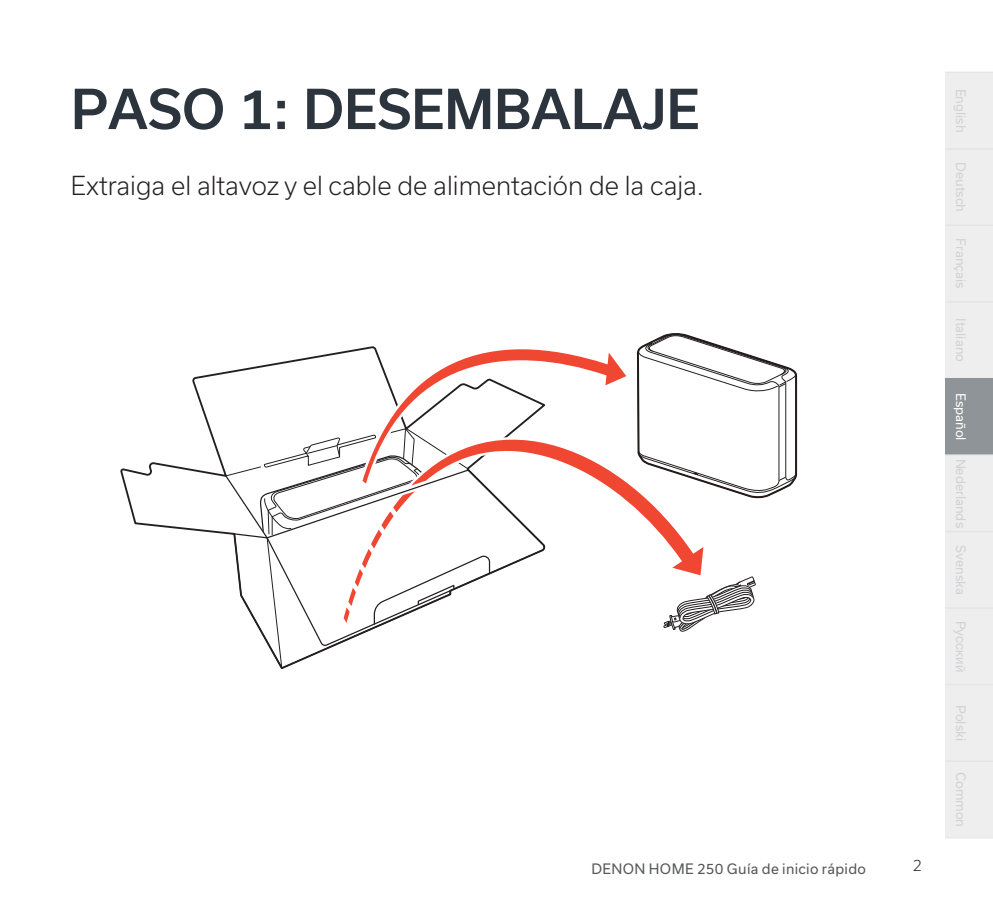
<style>
.page{position:relative;width:993px;height:908px;background:#fff}
.page>*{position:absolute;margin:0;border:0;box-sizing:border-box;transform-origin:0 0}
.t1{font:500 52.5px "Usual";color:#2c343d}
.t2{font:300 25px "Usual";color:#231f20}
.t3{font:300 15px "Usual";color:#231f20}
.t4{font:13.75px "Usual";letter-spacing:.025em;color:#57585a}
.t5{font:13.25px "Helvetica Neue LTW1 G";color:#d1d2d4}
.t6{font:12.5px "Usual";color:#d1d2d4}
.t7{font:12.5px "Usual";color:#fff}
</style>
<div class="page">
<div style="left:944px;top:378px;width:48px;height:77px;background:#8e9498"></div>
<svg style="left:944px;top:454px;width:48px;height:384px;background:#efeff0"></svg>
<svg style="left:944px;top:72px;width:48px;height:307px;background:#eeeeef"></svg>
<svg style="left:663px;top:576px;width:93px;height:55px"></svg>
<svg style="left:120px;top:349px;width:236px;height:185px"></svg>
<svg style="left:636px;top:333px;width:161px;height:166px"></svg>
<svg style="left:663px;top:394px;width:46px;height:187px"></svg>
<svg style="left:362px;top:346px;width:264px;height:81px"></svg>
<svg style="left:411px;top:394px;width:292px;height:181px"></svg>
<svg style="left:225px;top:427px;width:265px;height:242px"></svg>
<h1 class="t1" style="left:71px;top:79px;width:630px">PASO 1: DESEMBALAJE</h1>
<h2 class="t2" style="left:71px;top:171px;width:633px">Extraiga el altavoz y el cable de alimentación de la caja.</h2>
<p class="t4" style="left:591px;top:861px;width:276px">DENON HOME 250 Guía de inicio rápido</p>
<p class="t3" style="left:912px;top:856px;width:11px">2</p>
<p class="t6" style="left:967px;top:88px;width:45px;rotate:90deg">English</p>
<p class="t6" style="left:967px;top:162px;width:52px;rotate:90deg">Deutsch</p>
<p class="t6" style="left:967px;top:238px;width:52px;rotate:90deg">Français</p>
<p class="t6" style="left:967px;top:318px;width:45px;rotate:90deg">Italiano</p>
<p class="t7" style="left:967px;top:392px;width:49px;rotate:90deg">Español</p>
<p class="t6" style="left:967px;top:458px;width:71px;rotate:90deg">Nederlands</p>
<p class="t6" style="left:967px;top:544px;width:51px;rotate:90deg">Svenska</p>
<p class="t5" style="left:968px;top:620px;width:53px;rotate:90deg">Pусский</p>
<p class="t6" style="left:967px;top:704px;width:37px;rotate:90deg">Polski</p>
<p class="t6" style="left:967px;top:771px;width:57px;rotate:90deg">Common</p>
</div>
